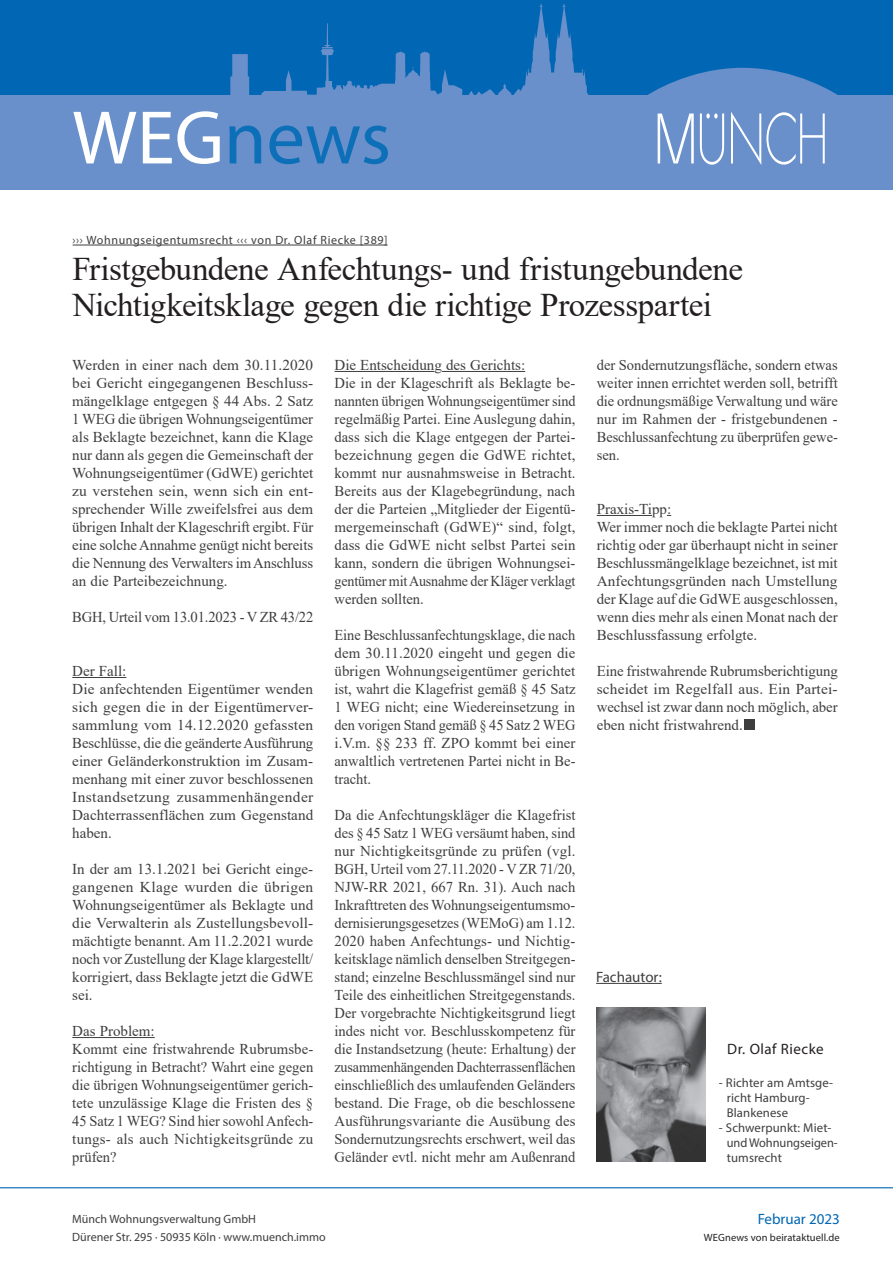
<style>
.page{position:relative;width:893px;height:1263px;background:#fff}
.page>*{position:absolute;margin:0;border:0;box-sizing:border-box;transform-origin:0 0}
.t1{font:76.5px "Myriad Pro";color:#0c6fb8}
.t2{font:33px/36px "Times New Roman";letter-spacing:-.02em;color:#231f20}
.t3{font:15px/18px "Times New Roman";color:#3e3e3f;text-align:justify}
.t4{font:15px/18px "Times New Roman";color:#3e3e3f;text-align:justify;scale:.96 1}
.t5{font:15px "Myriad Pro";letter-spacing:.03em;color:#231f20}
.t6{font:15px "Myriad Pro";color:#0166b3}
.t7{font:15px "Myriad Pro";color:#3e3e3f}
.t8{font:12.75px/15px "Myriad Pro";letter-spacing:.01em;color:#3e3e3f}
.t9{font:12px "Myriad Pro";color:#3e3e3f}
.t10{font:12px "Myriad Pro";letter-spacing:.05em;color:#3e3e3f}
.t11{font:10.5px "Myriad Pro";letter-spacing:.01em;color:#231f20}
.s1{color:#fff}
</style>
<div class="page">
<div style="left:0;top:95px;width:893px;height:95px;background:#6990ca"></div>
<hr style="left:0;top:1187px;width:893px;height:1px;background:#0166b3">
<div style="left:0;top:0;width:893px;height:95px;background:#0166b3"></div>
<svg style="left:221px;top:4px;width:372px;height:141px"></svg>
<svg style="left:648px;top:68px;width:189px;height:122px;background:#6b94cc"></svg>
<img style="left:596px;top:1007px;width:110px;height:155px">
<hr style="left:596px;top:983px;width:66px;height:1px;background:#3e3e3f">
<hr style="left:72px;top:677px;width:54px;height:1px;background:#3e3e3f">
<hr style="left:72px;top:1037px;width:83px;height:1px;background:#3e3e3f">
<hr style="left:334px;top:371px;width:100px;height:1px;background:#3e3e3f">
<hr style="left:442px;top:371px;width:83px;height:1px;background:#3e3e3f">
<hr style="left:73px;top:245px;width:315px;height:1px;background:#3e3e3f">
<hr style="left:597px;top:515px;width:55px;height:1px;background:#3e3e3f">
<div style="left:744px;top:719px;width:11px;height:11px;background:#3e3e3f"></div>
<h1 class="t1" style="left:72px;top:91px;width:320px"><span class="s1">WEG</span>news</h1>
<p class="t10" style="left:73px;top:232px;width:316px">››› Wohnungseigentumsrecht ‹‹‹ von Dr. Olaf Riecke [389]</p>
<h2 class="t2" style="left:72px;top:250px;width:672px">Fristgebundene Anfechtungs- und fristungebundene<br>Nichtigkeitsklage gegen die richtige Prozesspartei</h2>
<p class="t3" style="left:72px;top:355px;width:243px">Werden in einer nach dem 30.11.2020 bei Gericht eingegangenen Beschluss&shy;mängelklage entgegen § 44 Abs. 2 Satz 1 WEG die übrigen Wohnungseigentümer als Beklagte bezeichnet, kann die Klage nur dann als gegen die Gemeinschaft der Wohnungseigentümer (GdWE) gerichtet zu verstehen sein, wenn sich ein ent&shy;sprechender Wille zweifelsfrei aus dem übrigen Inhalt der Klageschrift ergibt. Für eine solche Annahme genügt nicht bereits die Nennung des Verwalters im Anschluss an die Parteibezeichnung.</p>
<p class="t3" style="left:72px;top:607px;width:243px">BGH, Urteil vom 13.01.2023 - V ZR 43/22</p>
<p class="t3" style="left:72px;top:661px;width:243px;text-align:left">Der Fall:<br>Die anfechtenden Eigentümer wenden sich gegen die in der Eigentümerver&shy;sammlung vom 14.12.2020 gefassten<br>Beschlüsse, die die geänderte Ausführung einer Geländerkonstruktion im Zusam&shy;menhang mit einer zuvor beschlossenen<br>Instandsetzung zusammenhängender<br>Dachterrassenflächen zum Gegenstand haben.</p>
<p class="t3" style="left:72px;top:859px;width:243px">In der am 13.1.2021 bei Gericht einge&shy;gangenen Klage wurden die übrigen Wohnungseigentümer als Beklagte und die Verwalterin als Zustellungsbevoll&shy;mächtigte benannt. Am 11.2.2021 wurde noch vor Zustellung der Klage klargestellt/ korrigiert, dass Beklagte jetzt die GdWE sei.</p>
<p class="t3" style="left:72px;top:1021px;width:243px;text-align:left">Das Problem:<br>Kommt eine fristwahrende Rubrumsbe&shy;richtigung in Betracht? Wahrt eine gegen die übrigen Wohnungseigentümer gerich&shy;tete unzulässige Klage die Fristen des §<br>45 Satz 1 WEG? Sind hier sowohl Anfech&shy;tungs- als auch Nichtigkeitsgründe zu prüfen?</p>
<p class="t3" style="left:334px;top:355px;width:243px;text-align:left">Die Entscheidung des Gerichts:<br>Die in der Klageschrift als Beklagte be&shy;nannten übrigen Wohnungseigentümer sind regelmäßig Partei. Eine Auslegung dahin, dass sich die Klage entgegen der Partei&shy;bezeichnung gegen die GdWE richtet, kommt nur ausnahmsweise in Betracht.<br>Bereits aus der Klagebegründung, nach der die Parteien „Mitglieder der Eigentü&shy;mergemeinschaft (GdWE)“ sind, folgt, dass die GdWE nicht selbst Partei sein kann, sondern die übrigen Wohnungsei&shy;gentümer mit Ausnahme der Kläger verklagt werden sollten.</p>
<p class="t4" style="left:334px;top:625px;width:253px">Eine Beschlussanfechtungsklage, die nach dem 30.11.2020 eingeht und gegen die übrigen Wohnungseigentümer gerichtet ist, wahrt die Klagefrist gemäß § 45 Satz 1 WEG nicht; eine Wiedereinsetzung in den vorigen Stand gemäß § 45 Satz 2 WEG i.V.m. §§ 233 ff. ZPO kommt bei einer anwaltlich vertretenen Partei nicht in Be&shy;tracht.</p>
<p class="t3" style="left:334px;top:805px;width:243px">Da die Anfechtungskläger die Klagefrist des § 45 Satz 1 WEG versäumt haben, sind nur Nichtigkeitsgründe zu prüfen (vgl.<br>BGH, Urteil vom 27.11.2020 - V ZR 71/20, NJW-RR 2021, 667 Rn. 31). Auch nach Inkrafttreten des Wohnungseigentumsmo&shy;dernisierungsgesetzes (WEMoG) am 1.12.<br>2020 haben Anfechtungs- und Nichtig&shy;keitsklage nämlich denselben Streitgegen&shy;stand; einzelne Beschlussmängel sind nur Teile des einheitlichen Streitgegenstands.<br>Der vorgebrachte Nichtigkeitsgrund liegt indes nicht vor. Beschlusskompetenz für die Instandsetzung (heute: Erhaltung) der zusammenhängenden Dachterrassenflächen einschließlich des umlaufenden Geländers bestand. Die Frage, ob die beschlossene Ausführungsvariante die Ausübung des Sondernutzungsrechts erschwert, weil das Geländer evtl. nicht mehr am Außenrand</p>
<p class="t3" style="left:597px;top:355px;width:243px">der Sondernutzungsfläche, sondern etwas weiter innen errichtet werden soll, betrifft die ordnungsmäßige Verwaltung und wäre nur im Rahmen der - fristgebundenen - Beschlussanfechtung zu überprüfen gewe&shy;sen.</p>
<p class="t3" style="left:597px;top:499px;width:242px;text-align:left">Praxis-Tipp:<br>Wer immer noch die beklagte Partei nicht richtig oder gar überhaupt nicht in seiner Beschlussmängelklage bezeichnet, ist mit Anfechtungsgründen nach Umstellung der Klage auf die GdWE ausgeschlossen, wenn dies mehr als einen Monat nach der Beschlussfassung erfolgte.</p>
<p class="t3" style="left:597px;top:661px;width:243px">Eine fristwahrende Rubrumsberichtigung scheidet im Regelfall aus. Ein Partei&shy;wechsel ist zwar dann noch möglich, aber eben nicht fristwahrend.</p>
<p class="t7" style="left:596px;top:967px;width:67px">Fachautor:</p>
<p class="t5" style="left:727px;top:1039px;width:98px">Dr. Olaf Riecke</p>
<p class="t8" style="left:727px;top:1075px;width:108px;text-indent:-8px">- Richter am Amtsge&shy;richt Hamburg-<br>Blankenese</p>
<p class="t8" style="left:727px;top:1120px;width:112px;text-indent:-8px">- Schwerpunkt: Miet&shy;und Wohnungseigen&shy;tumsrecht</p>
<p class="t9" style="left:72px;top:1212px;width:185px">Münch Wohnungsverwaltung GmbH</p>
<p class="t6" style="left:758px;top:1209px;width:84px">Februar 2023</p>
<p class="t9" style="left:72px;top:1230px;width:255px">Dürener Str. 295 · 50935 Köln · www.muench.immo</p>
<p class="t11" style="left:704px;top:1231px;width:137px">WEGnews von beirataktuell.de</p>
</div>
